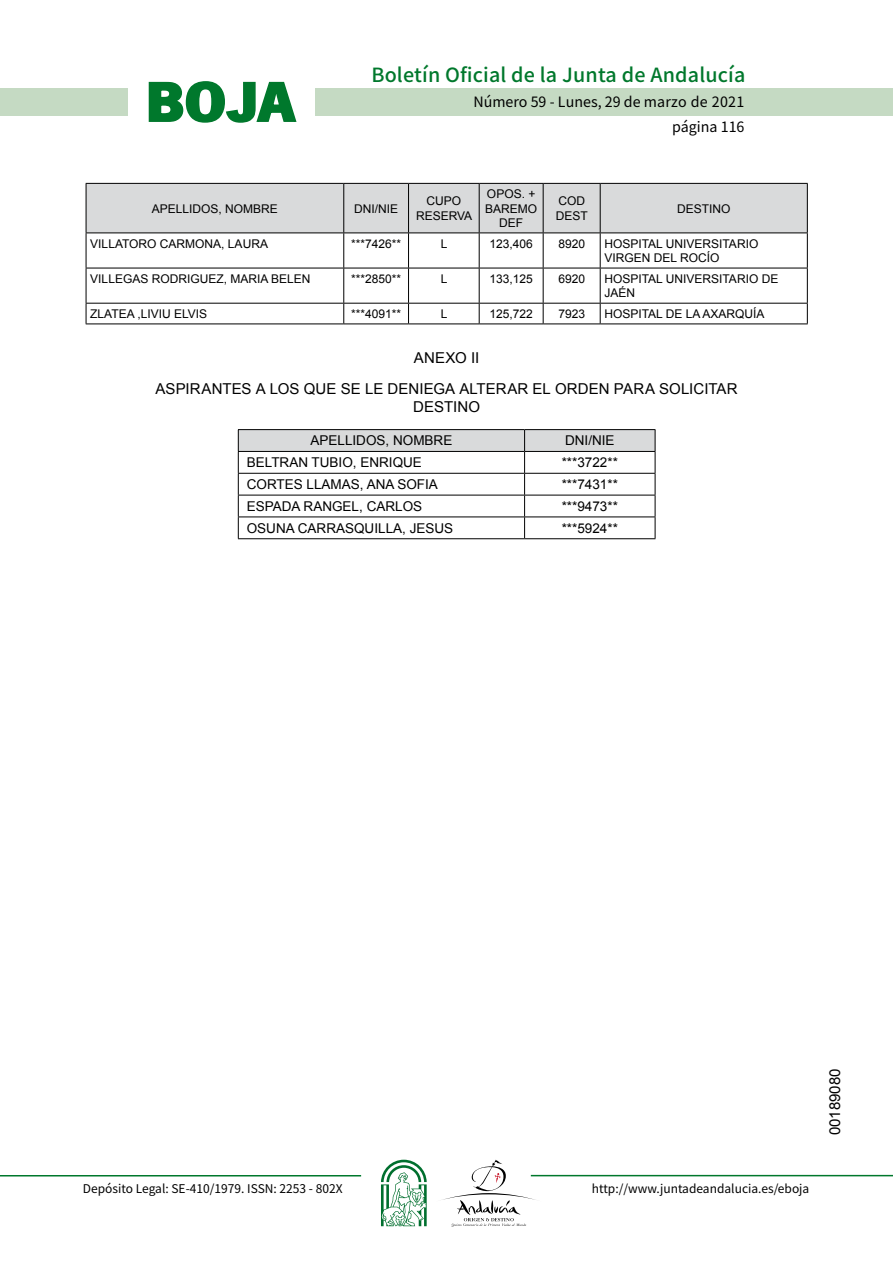
<style>
.page{position:relative;width:893px;height:1263px;background:#fff}
.page>*{position:absolute;margin:0;border:0;box-sizing:border-box;transform-origin:0 0}
.t1{font:700 57.75px "News Got T";color:#00782c;scale:1.14 1}
.t2{font:500 19.5px "Noto Sans HK";letter-spacing:.01em;color:#00782c}
.t3{font:15px/30.8px "Arial";letter-spacing:.005em;color:#000;text-align:center}
.t4{font:14.25px/24.5px "Noto Sans HK";color:#000;text-align:right}
.t5{font:13.5px "Arial";color:#000}
.t6{font:12px/14.4px "Arial";color:#000}
.t7{font:12px "Noto Sans HK";color:#000}
</style>
<div class="page">
<div style="left:315px;top:88px;width:577px;height:28px;background:#c5dac3"></div>
<div style="left:0;top:88px;width:128px;height:28px;background:#c5dac3"></div>
<hr style="left:0;top:1175px;width:361px;height:2px;background:#00782c">
<hr style="left:531px;top:1175px;width:361px;height:1px;background:#00782c">
<svg style="left:148px;top:81px;width:149px;height:42px"></svg>
<svg style="left:442px;top:1160px;width:100px;height:67px"></svg>
<svg style="left:381px;top:1160px;width:45px;height:66px"></svg>
<div style="left:87px;top:184px;width:720px;height:49px;background:#d9dadb"></div>
<hr style="left:86px;top:183px;width:258px;height:1px;background:#000">
<hr style="left:86px;top:184px;width:1px;height:49px;background:#000">
<hr style="left:344px;top:183px;width:64px;height:1px;background:#000">
<hr style="left:343px;top:184px;width:1px;height:49px;background:#000">
<hr style="left:408px;top:183px;width:71px;height:1px;background:#000">
<hr style="left:408px;top:184px;width:1px;height:49px;background:#000">
<hr style="left:479px;top:183px;width:64px;height:1px;background:#000">
<hr style="left:479px;top:184px;width:1px;height:49px;background:#000">
<hr style="left:543px;top:183px;width:57px;height:1px;background:#000">
<hr style="left:542px;top:184px;width:1px;height:49px;background:#000">
<hr style="left:600px;top:183px;width:207px;height:1px;background:#000">
<hr style="left:599px;top:184px;width:1px;height:49px;background:#000">
<hr style="left:807px;top:184px;width:1px;height:49px;background:#000">
<hr style="left:86px;top:233px;width:258px;height:1px;background:#000">
<hr style="left:86px;top:233px;width:1px;height:35px;background:#000">
<hr style="left:344px;top:233px;width:64px;height:1px;background:#000">
<hr style="left:343px;top:233px;width:1px;height:35px;background:#000">
<hr style="left:408px;top:233px;width:71px;height:1px;background:#000">
<hr style="left:408px;top:233px;width:1px;height:35px;background:#000">
<hr style="left:479px;top:233px;width:64px;height:1px;background:#000">
<hr style="left:479px;top:233px;width:1px;height:35px;background:#000">
<hr style="left:543px;top:233px;width:57px;height:1px;background:#000">
<hr style="left:542px;top:233px;width:1px;height:35px;background:#000">
<hr style="left:600px;top:233px;width:207px;height:1px;background:#000">
<hr style="left:599px;top:233px;width:1px;height:35px;background:#000">
<hr style="left:807px;top:233px;width:1px;height:35px;background:#000">
<hr style="left:86px;top:268px;width:258px;height:1px;background:#000">
<hr style="left:86px;top:268px;width:1px;height:35px;background:#000">
<hr style="left:344px;top:268px;width:64px;height:1px;background:#000">
<hr style="left:343px;top:268px;width:1px;height:35px;background:#000">
<hr style="left:408px;top:268px;width:71px;height:1px;background:#000">
<hr style="left:408px;top:268px;width:1px;height:35px;background:#000">
<hr style="left:479px;top:268px;width:64px;height:1px;background:#000">
<hr style="left:479px;top:268px;width:1px;height:35px;background:#000">
<hr style="left:543px;top:268px;width:57px;height:1px;background:#000">
<hr style="left:542px;top:268px;width:1px;height:35px;background:#000">
<hr style="left:600px;top:268px;width:207px;height:1px;background:#000">
<hr style="left:599px;top:268px;width:1px;height:35px;background:#000">
<hr style="left:807px;top:268px;width:1px;height:35px;background:#000">
<hr style="left:86px;top:303px;width:258px;height:1px;background:#000">
<svg style="left:86px;top:304px;width:1px;height:20px"></svg>
<hr style="left:344px;top:303px;width:64px;height:1px;background:#000">
<svg style="left:343px;top:304px;width:1px;height:20px"></svg>
<hr style="left:408px;top:303px;width:71px;height:1px;background:#000">
<svg style="left:408px;top:304px;width:1px;height:20px"></svg>
<hr style="left:479px;top:303px;width:64px;height:1px;background:#000">
<svg style="left:479px;top:304px;width:1px;height:20px"></svg>
<hr style="left:543px;top:303px;width:57px;height:1px;background:#000">
<svg style="left:542px;top:304px;width:1px;height:20px"></svg>
<hr style="left:600px;top:303px;width:207px;height:1px;background:#000">
<svg style="left:599px;top:304px;width:1px;height:20px"></svg>
<svg style="left:807px;top:304px;width:1px;height:20px"></svg>
<hr style="left:86px;top:324px;width:258px;height:1px;background:#000">
<hr style="left:344px;top:324px;width:64px;height:1px;background:#000">
<hr style="left:408px;top:324px;width:71px;height:1px;background:#000">
<hr style="left:479px;top:324px;width:64px;height:1px;background:#000">
<hr style="left:543px;top:324px;width:57px;height:1px;background:#000">
<hr style="left:600px;top:324px;width:207px;height:1px;background:#000">
<hr style="left:238px;top:429px;width:286px;height:1px;background:#000">
<hr style="left:524px;top:429px;width:131px;height:1px;background:#000">
<svg style="left:238px;top:430px;width:417px;height:108px"></svg>
<hr style="left:238px;top:538px;width:286px;height:1px;background:#000">
<hr style="left:524px;top:538px;width:131px;height:1px;background:#000">
<h1 class="t1" style="left:145px;top:68px;width:133px">BOJA</h1>
<h2 class="t2" style="left:371px;top:64px;width:375px">Boletín Oficial de la Junta de Andalucía</h2>
<p class="t4" style="left:473px;top:90px;width:272px">Número 59 - Lunes, 29 de marzo de 2021 página 116</p>
<p class="t6" style="left:152px;top:201px;width:128px">APELLIDOS, NOMBRE</p>
<p class="t6" style="left:354px;top:201px;width:46px">DNI/NIE</p>
<p class="t6" style="left:416px;top:194px;width:58px;text-align:center">CUPO<br>RESERVA</p>
<p class="t6" style="left:485px;top:187px;width:54px;text-align:center">OPOS. +<br>BAREMO<br>DEF</p>
<p class="t6" style="left:555px;top:194px;width:34px">COD<br>DEST</p>
<p class="t6" style="left:677px;top:201px;width:55px">DESTINO</p>
<p class="t6" style="left:90px;top:236px;width:179px">VILLATORO CARMONA, LAURA</p>
<p class="t6" style="left:351px;top:236px;width:52px">***7426**</p>
<p class="t6" style="left:441px;top:236px;width:8px">L</p>
<p class="t6" style="left:489px;top:236px;width:45px">123,406</p>
<p class="t6" style="left:558px;top:236px;width:28px">8920</p>
<p class="t6" style="left:604px;top:236px;width:155px">HOSPITAL UNIVERSITARIO<br>VIRGEN DEL ROCÍO</p>
<p class="t6" style="left:90px;top:271px;width:222px">VILLEGAS RODRIGUEZ, MARIA BELEN</p>
<p class="t6" style="left:351px;top:271px;width:52px">***2850**</p>
<p class="t6" style="left:441px;top:271px;width:8px">L</p>
<p class="t6" style="left:489px;top:271px;width:45px">133,125</p>
<p class="t6" style="left:558px;top:271px;width:28px">6920</p>
<p class="t6" style="left:604px;top:271px;width:175px">HOSPITAL UNIVERSITARIO DE<br>JAÉN</p>
<p class="t6" style="left:90px;top:307px;width:118px">ZLATEA ,LIVIU ELVIS</p>
<p class="t6" style="left:351px;top:307px;width:52px">***4091**</p>
<p class="t6" style="left:441px;top:307px;width:8px">L</p>
<p class="t6" style="left:489px;top:307px;width:45px">125,722</p>
<p class="t6" style="left:558px;top:307px;width:28px">7923</p>
<p class="t6" style="left:604px;top:307px;width:162px">HOSPITAL DE LA AXARQUÍA</p>
<p class="t3" style="left:156px;top:343px;width:583px">ANEXO II<br>ASPIRANTES A LOS QUE SE LE DENIEGA ALTERAR EL ORDEN PARA SOLICITAR</p>
<p class="t3" style="left:413px;top:392px;width:68px">DESTINO</p>
<p class="t5" style="left:310px;top:432px;width:143px">APELLIDOS, NOMBRE</p>
<p class="t5" style="left:565px;top:432px;width:51px">DNI/NIE</p>
<p class="t5" style="left:247px;top:454px;width:177px">BELTRAN TUBIO, ENRIQUE</p>
<p class="t5" style="left:561px;top:454px;width:58px">***3722**</p>
<p class="t5" style="left:247px;top:476px;width:193px">CORTES LLAMAS, ANA SOFIA</p>
<p class="t5" style="left:561px;top:476px;width:58px">***7431**</p>
<p class="t5" style="left:247px;top:497px;width:177px">ESPADA RANGEL, CARLOS</p>
<p class="t5" style="left:561px;top:497px;width:58px">***9473**</p>
<p class="t5" style="left:247px;top:519px;width:208px">OSUNA CARRASQUILLA, JESUS</p>
<p class="t5" style="left:561px;top:519px;width:58px">***5924**</p>
<p class="t7" style="left:83px;top:1181px;width:261px">Depósito Legal: SE-410/1979. ISSN: 2253 - 802X</p>
<p class="t7" style="left:592px;top:1181px;width:219px">http://www.juntadeandalucia.es/eboja</p>
<p class="t3" style="left:819px;top:1135px;width:68px;rotate:-90deg">00189080</p>
</div>
